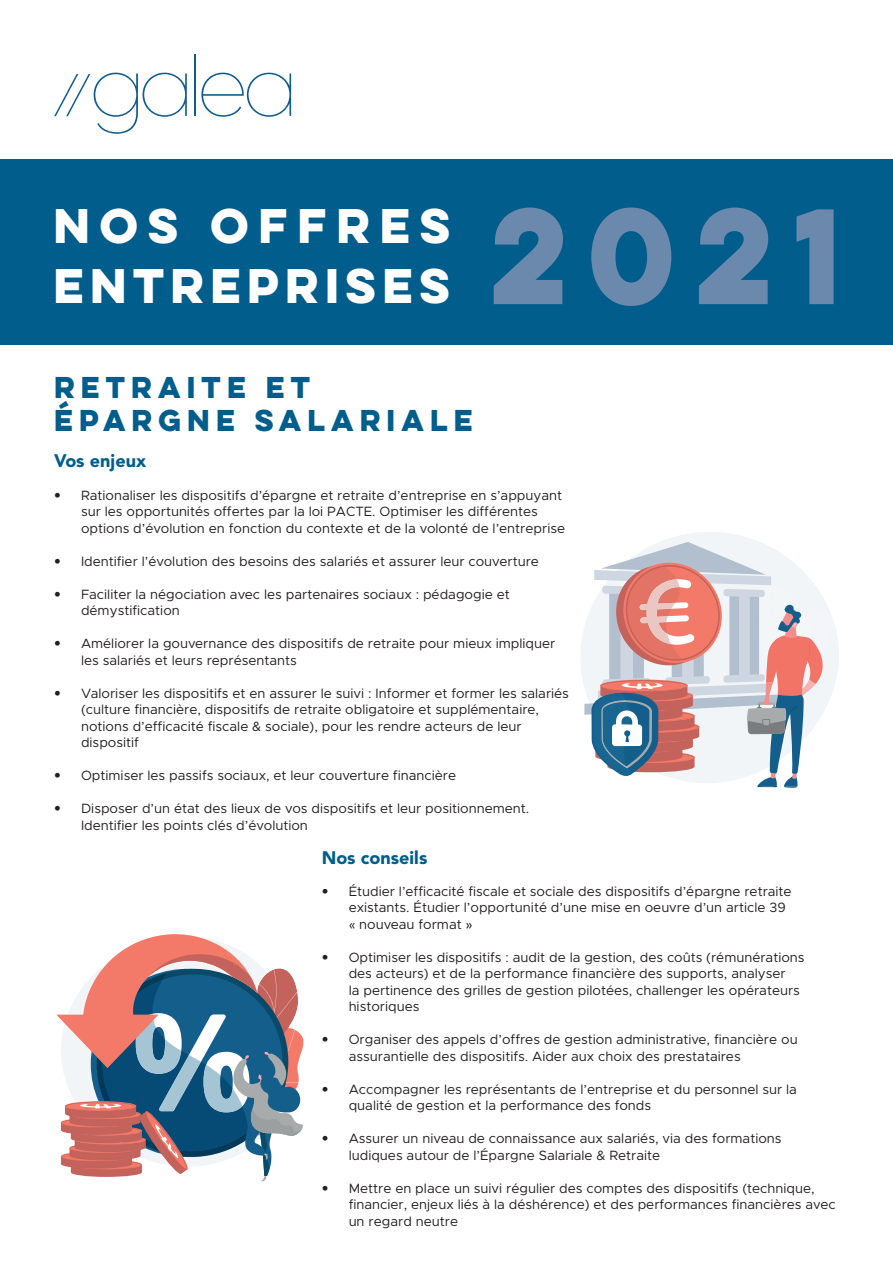
<style>
.page{position:relative;width:893px;height:1263px;background:#fff}
.page>*{position:absolute;margin:0;border:0;box-sizing:border-box;transform-origin:0 0}
.t1{font:700 121.5px "Lulo Clean W01 One";color:#6a89ad}
.t2{font:700 43.5px/60px "Lulo Clean W01 One";letter-spacing:-.08em;color:#fff}
.t3{font:700 27px/32.4px "Lulo Clean W01 One";color:#015d8b}
.t4{font:900 18px "Avenir LT Std";color:#015d8b}
.t5{font:13.5px/16.5px "Metropolis";color:#231f20}
.s1{font-family:"Avenir LT Std";font-weight:300}
.s2{font-family:"Avenir LT Std"}
.s3{font-family:"Avenir LT Std";font-weight:500}
</style>
<div class="page">
<div style="left:0;top:159px;width:893px;height:185px;background:#015d8b"></div>
<svg style="left:201px;top:72px;width:90px;height:45px"></svg>
<hr style="left:194px;top:54px;width:2px;height:62px;background:#0f5c8d">
<svg style="left:54px;top:72px;width:133px;height:62px"></svg>
<svg style="left:56px;top:934px;width:248px;height:247px"></svg>
<svg style="left:581px;top:532px;width:258px;height:152px"></svg>
<svg style="left:584px;top:542px;width:251px;height:246px"></svg>
<h2 class="t2" style="left:53px;top:195px;width:408px">NOS OFFRES<br>ENTREPRISES</h2>
<h1 class="t1" style="left:489px;top:168px;width:381px">2021</h1>
<h3 class="t3" style="left:54px;top:371px;width:426px">RETRAITE ET<br>ÉPARGNE SALARIALE</h3>
<h3 class="t4" style="left:54px;top:449px;width:93px">Vos enjeux</h3>
<p class="t5" style="left:81px;top:487px;width:486px;text-indent:-27px"><span class="s1">•</span> Rationaliser les dispositifs d’épargne et retraite d’entreprise en s’appuyant sur les opportunités offertes par la loi PACTE. Optimiser les différentes options d’évolution en fonction du contexte et de la volonté de l’entreprise</p>
<p class="t5" style="left:54px;top:553px;width:486px"><span class="s1">•</span> Identifier l’évolution des besoins des salariés et assurer leur couverture</p>
<p class="t5" style="left:81px;top:586px;width:430px;text-indent:-27px"><span class="s1">•</span> Faciliter la négociation avec les partenaires sociaux : pédagogie et démystification</p>
<p class="t5" style="left:81px;top:635px;width:476px;text-indent:-27px"><span class="s1">•</span> Améliorer la gouvernance des dispositifs de retraite pour mieux impliquer les salariés et leurs représentants</p>
<p class="t5" style="left:81px;top:685px;width:489px;text-indent:-27px"><span class="s1">•</span> Valoriser les dispositifs et en assurer le suivi : Informer et former les salariés (culture financière, dispositifs de retraite obligatoire et supplémentaire, notions d’efficacité fiscale &amp; sociale), pour les rendre acteurs de leur dispositif</p>
<p class="t5" style="left:54px;top:767px;width:404px"><span class="s1">•</span> Optimiser les passifs sociaux, et leur couverture financière</p>
<p class="t5" style="left:81px;top:800px;width:450px;text-indent:-27px"><span class="s1">•</span> Disposer d’un état des lieux de vos dispositifs et leur positionnement.<br>Identifier les points clés d’évolution</p>
<h3 class="t4" style="left:322px;top:847px;width:107px">Nos conseils</h3>
<p class="t5" style="left:349px;top:883px;width:444px;text-indent:-27px"><span class="s1">•</span> Étudier l’efficacité fiscale et sociale des dispositifs d’épargne retraite existants. Étudier l’opportunité d’une mise en oeuvre d’un article 39 <span class="s2">«</span> nouveau format <span class="s3">»</span></p>
<p class="t5" style="left:349px;top:949px;width:457px;text-indent:-27px"><span class="s1">•</span> Optimiser les dispositifs : audit de la gestion, des coûts (rémunérations des acteurs) et de la performance financière des supports, analyser<br>la pertinence des grilles de gestion pilotées, challenger les opérateurs historiques</p>
<p class="t5" style="left:349px;top:1031px;width:450px;text-indent:-27px"><span class="s1">•</span> Organiser des appels d’offres de gestion administrative, financière ou assurantielle des dispositifs. Aider aux choix des prestataires</p>
<p class="t5" style="left:349px;top:1080px;width:450px;text-indent:-27px"><span class="s1">•</span> Accompagner les représentants de l’entreprise et du personnel sur la qualité de gestion et la performance des fonds</p>
<p class="t5" style="left:349px;top:1130px;width:434px;text-indent:-27px"><span class="s1">•</span> Assurer un niveau de connaissance aux salariés, via des formations ludiques autour de l’Épargne Salariale &amp; Retraite</p>
<p class="t5" style="left:349px;top:1179px;width:489px;text-indent:-27px"><span class="s1">•</span> Mettre en place un suivi régulier des comptes des dispositifs (technique, financier, enjeux liés à la déshérence) et des performances financières avec un regard neutre</p>
</div>
